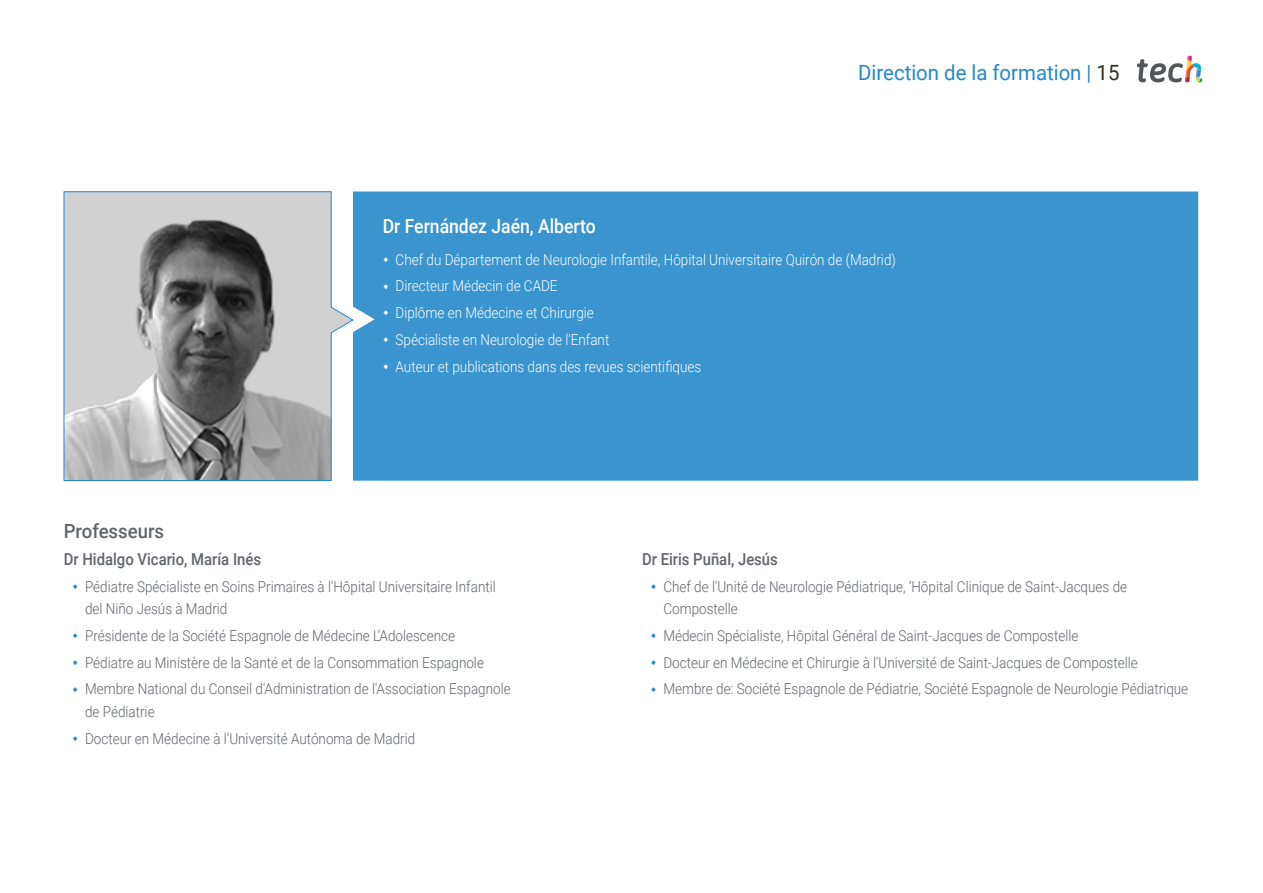
<style>
.page{position:relative;width:1263px;height:893px;background:#fff}
.page>*{position:absolute;margin:0;border:0;box-sizing:border-box;transform-origin:0 0}
.t1{font:21px "Roboto";color:#2488c9}
.t2{font:500 19.5px "Roboto";color:#fff;scale:.9 1}
.t3{font:500 19.5px "Roboto";color:#61646a;scale:.95 1}
.t4{font:500 16.5px "Roboto";color:#61646a;scale:.9 1}
.t5{font:300 15px/26.7px "Roboto";color:#61646a;scale:.9 1}
.t6{font:300 15px/26.7px "Roboto";color:#fff;scale:.9 1}
.s1{color:#312e20}
</style>
<div class="page">
<svg style="left:1137px;top:56px;width:65px;height:27px"></svg>
<div style="left:353px;top:192px;width:845px;height:289px;background:#3a94ce"></div>
<svg style="left:64px;top:191px;width:289px;height:290px;background:#aaabac"></svg>
<svg style="left:384px;top:257px;width:4px;height:5px"></svg>
<svg style="left:384px;top:284px;width:4px;height:5px"></svg>
<svg style="left:384px;top:311px;width:4px;height:5px"></svg>
<svg style="left:384px;top:337px;width:4px;height:5px"></svg>
<svg style="left:384px;top:364px;width:4px;height:5px"></svg>
<h1 class="t1" style="left:858px;top:57px;width:263px">Direction de la formation | <span class="s1">15</span></h1>
<h2 class="t2" style="left:383px;top:212px;width:238px">Dr Fernández Jaén, Alberto</h2>
<p class="t6" style="left:396px;top:245px;width:557px">Chef du Département de Neurologie Infantile, Hôpital Universitaire Quirón de (Madrid)<br>Directeur Médecin de CADE<br>Diplôme en Médecine et Chirurgie<br>Spécialiste en Neurologie de l'Enfant<br>Auteur et publications dans des revues scientifiques</p>
<h2 class="t3" style="left:64px;top:517px;width:107px">Professeurs</h2>
<p class="t4" style="left:64px;top:547px;width:221px">Dr Hidalgo Vicario, María Inés</p>
<p class="t5" style="left:85px;top:574px;width:458px;line-height:22.5px">Pédiatre Spécialiste en Soins Primaires à l'Hôpital Universitaire Infantil del Niño Jesús à Madrid</p>
<p class="t5" style="left:85px;top:622px;width:474px">Présidente de la Société Espagnole de Médecine L’Adolescence<br>Pédiatre au Ministère de la Santé et de la Consommation Espagnole<br>Membre National du Conseil d'Administration de l'Association Espagnole</p>
<p class="t5" style="left:85px;top:698px;width:368px">de Pédiatrie<br>Docteur en Médecine à l’Université Autónoma de Madrid</p>
<p class="t4" style="left:642px;top:547px;width:152px">Dr Eiris Puñal, Jesús</p>
<p class="t5" style="left:663px;top:574px;width:517px;line-height:22.5px">Chef de l'Unité de Neurologie Pédiatrique, ’Hôpital Clinique de Saint-Jacques de<br>Compostelle</p>
<p class="t5" style="left:663px;top:622px;width:585px">Médecin Spécialiste, Hôpital Général de Saint-Jacques de Compostelle<br>Docteur en Médecine et Chirurgie à l'Université de Saint-Jacques de Compostelle<br>Membre de: Société Espagnole de Pédiatrie, Société Espagnole de Neurologie Pédiatrique</p>
</div>
